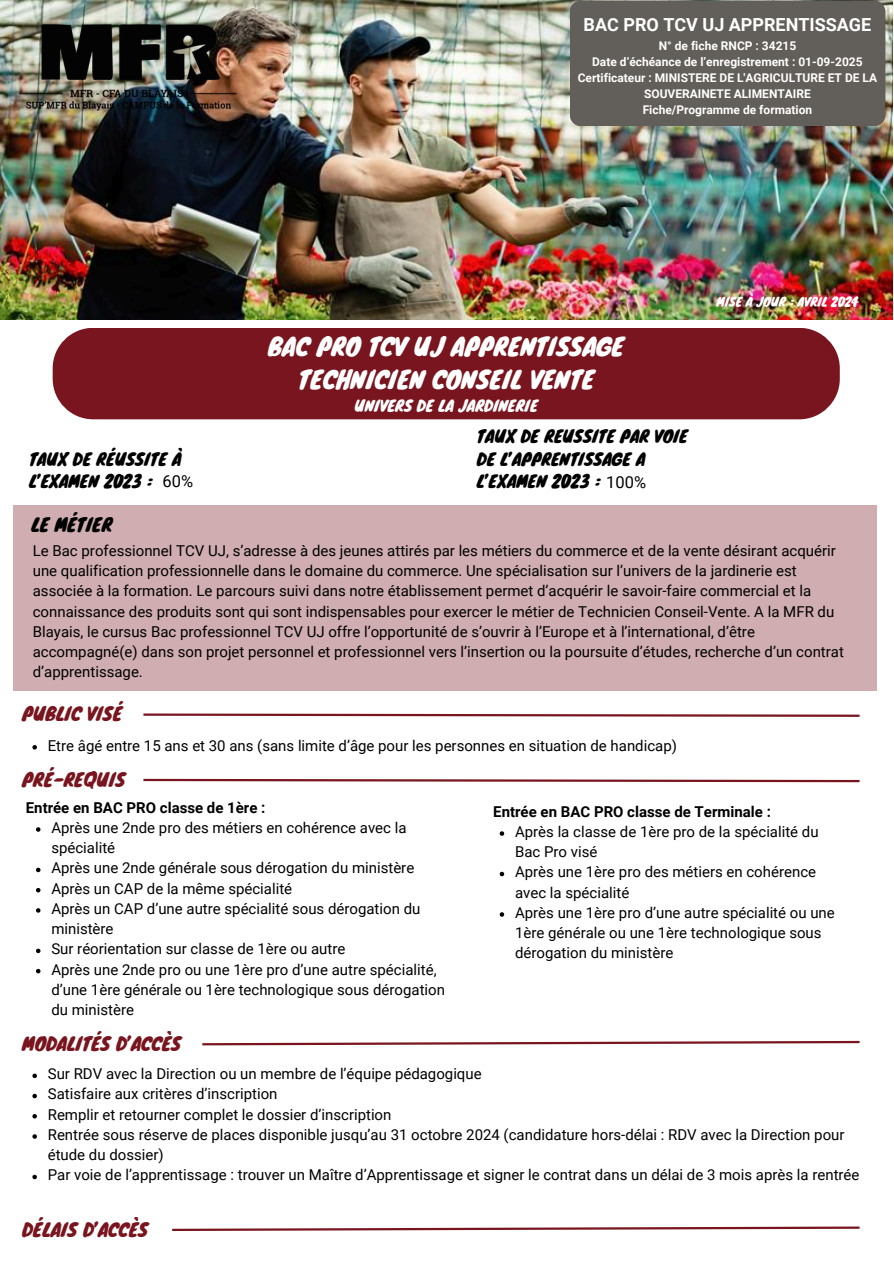
<style>
.page{position:relative;width:894px;height:1264px;background:#fff}
.page>*{position:absolute;margin:0;border:0;box-sizing:border-box;transform-origin:0 0}
.t1{font:24px/32.5px "Knewave";color:#fff;text-align:center}
.t2{font:18px "Knewave";color:#78151e}
.t3{font:700 18px "Roboto";color:#fff}
.t4{font:18px "Knewave";color:#000}
.t5{font:16.5px/22.5px "Knewave";color:#000}
.t6{font:16.5px "Roboto";color:#000}
.t7{font:15px/20.2px "Roboto";color:#000}
.t8{font:700 15px "Roboto";color:#000}
.t9{font:15px "Knewave";color:#fff}
.t10{font:700 12px/16px "Roboto";color:#fff;text-align:center}
.t11{font:12px "Knewave";color:#fff}
.s1{font-family:"Roboto"}
</style>
<div class="page">
<div style="left:53px;top:328px;width:786px;height:91px;background:#78151e;border-radius:40px"></div>
<div style="left:13px;top:505px;width:863px;height:185px;background:#cfadb0"></div>
<svg style="left:143px;top:713px;width:717px;height:4px"></svg>
<svg style="left:143px;top:778px;width:717px;height:5px"></svg>
<img style="left:0;top:0;width:892px;height:320px">
<img style="left:13px;top:20px;width:232px;height:91px">
<div style="left:569px;top:1px;width:316px;height:125px;background:#625e59"></div>
<svg style="left:32px;top:745px;width:5px;height:4px"></svg>
<svg style="left:36px;top:827px;width:4px;height:4px"></svg>
<svg style="left:36px;top:867px;width:4px;height:5px"></svg>
<svg style="left:36px;top:888px;width:4px;height:4px"></svg>
<svg style="left:36px;top:908px;width:4px;height:4px"></svg>
<svg style="left:36px;top:948px;width:4px;height:5px"></svg>
<svg style="left:36px;top:968px;width:4px;height:5px"></svg>
<svg style="left:499px;top:831px;width:5px;height:4px"></svg>
<svg style="left:499px;top:871px;width:5px;height:5px"></svg>
<svg style="left:499px;top:912px;width:5px;height:4px"></svg>
<svg style="left:202px;top:1040px;width:658px;height:6px"></svg>
<svg style="left:32px;top:1073px;width:5px;height:5px"></svg>
<svg style="left:32px;top:1093px;width:5px;height:5px"></svg>
<svg style="left:32px;top:1114px;width:5px;height:4px"></svg>
<svg style="left:32px;top:1134px;width:5px;height:4px"></svg>
<svg style="left:32px;top:1174px;width:5px;height:5px"></svg>
<svg style="left:172px;top:1226px;width:688px;height:5px"></svg>
<p class="t3" style="left:583px;top:15px;width:289px">BAC PRO TCV UJ APPRENTISSAGE</p>
<p class="t10" style="left:658px;top:38px;width:139px">N° de fiche RNCP : 34215</p>
<p class="t10" style="left:592px;top:54px;width:272px">Date d’échéance de l’enregistrement : 01-09-2025</p>
<p class="t10" style="left:577px;top:70px;width:301px">Certificateur : MINISTERE DE L'AGRICULTURE ET DE LA<br>SOUVERAINETE ALIMENTAIRE</p>
<p class="t10" style="left:642px;top:102px;width:171px">Fiche/Programme de formation</p>
<p class="t5" style="left:29px;top:447px;width:154px">TAUX DE RÉUSSITE À<br>L’EXAMEN 2023 :</p>
<p class="t6" style="left:162px;top:472px;width:32px">60%</p>
<h2 class="t4" style="left:31px;top:510px;width:82px">LE MÉTIER</h2>
<p class="t1" style="left:268px;top:330px;width:357px">BAC PRO TCV UJ APPRENTISSAGE<br>TECHNICIEN CONSEIL VENTE</p>
<p class="t9" style="left:354px;top:393px;width:185px">UNIVERS DE LA JARDINERIE</p>
<p class="t5" style="left:477px;top:424px;width:212px">TAUX DE REUSSITE PAR VOIE<br>DE L’APPRENTISSAGE A<br>L’EXAMEN 2023 : <span class="s1">100%</span></p>
<p class="t11" style="left:716px;top:292px;width:143px">MISE À JOUR : AVRIL 2024</p>
<h6 class="t7" style="left:33px;top:540px;width:812px">Le Bac professionnel TCV UJ, s’adresse à des jeunes attirés par les métiers du commerce et de la vente désirant acquérir une qualification professionnelle dans le domaine du commerce. Une spécialisation sur l’univers de la jardinerie est associée à la formation. Le parcours suivi dans notre établissement permet d’acquérir le savoir-faire commercial et la connaissance des produits sont qui sont indispensables pour exercer le métier de Technicien Conseil-Vente. A la MFR du Blayais, le cursus Bac professionnel TCV UJ offre l’opportunité de s’ouvrir à l’Europe et à l’international, d’être accompagné(e) dans son projet personnel et professionnel vers l’insertion ou la poursuite d’études, recherche d’un contrat d’apprentissage.</h6>
<h2 class="t2" style="left:22px;top:699px;width:101px">PUBLIC VISÉ</h2>
<h1 class="t7" style="left:48px;top:735px;width:630px">Etre âgé entre 15 ans et 30 ans (sans limite d’âge pour les personnes en situation de handicap)</h1>
<p class="t2" style="left:22px;top:764px;width:105px">PRÉ-REQUIS</p>
<p class="t8" style="left:26px;top:798px;width:241px">Entrée en BAC PRO classe de 1ère :</p>
<h2 class="t7" style="left:51px;top:817px;width:356px">Après une 2nde pro des métiers en cohérence avec la spécialité</h2>
<h5 class="t7" style="left:51px;top:858px;width:364px">Après une 2nde générale sous dérogation du ministère</h5>
<h2 class="t7" style="left:51px;top:878px;width:242px">Après un CAP de la même spécialité</h2>
<p class="t7" style="left:51px;top:898px;width:370px">Après un CAP d’une autre spécialité sous dérogation du ministère</p>
<h2 class="t7" style="left:51px;top:939px;width:295px">Sur réorientation sur classe de 1ère ou autre</h2>
<h4 class="t7" style="left:51px;top:959px;width:395px">Après une 2nde pro ou une 1ère pro d’une autre spécialité, d’une 1ère générale ou 1ère technologique sous dérogation du ministère</h4>
<p class="t8" style="left:493px;top:802px;width:279px">Entrée en BAC PRO classe de Terminale :</p>
<p class="t7" style="left:515px;top:821px;width:305px">Après la classe de 1ère pro de la spécialité du<br>Bac Pro visé</p>
<p class="t7" style="left:515px;top:862px;width:302px">Après une 1ère pro des métiers en cohérence avec la spécialité</p>
<h4 class="t7" style="left:515px;top:902px;width:321px">Après une 1ère pro d’une autre spécialité ou une<br>1ère générale ou une 1ère technologique sous dérogation du ministère</h4>
<h2 class="t2" style="left:22px;top:1028px;width:160px">MODALITÉS D’ACCÈS</h2>
<p class="t7" style="left:48px;top:1063px;width:435px">Sur RDV avec la Direction ou un membre de l’équipe pédagogique</p>
<p class="t7" style="left:48px;top:1084px;width:231px">Satisfaire aux critères d’inscription</p>
<p class="t7" style="left:48px;top:1104px;width:345px">Remplir et retourner complet le dossier d’inscription</p>
<p class="t7" style="left:48px;top:1124px;width:798px">Rentrée sous réserve de places disponible jusqu’au 31 octobre 2024 (candidature hors-délai : RDV avec la Direction pour étude du dossier)</p>
<p class="t7" style="left:48px;top:1165px;width:813px">Par voie de l’apprentissage : trouver un Maître d’Apprentissage et signer le contrat dans un délai de 3 mois après la rentrée</p>
<h2 class="t2" style="left:22px;top:1214px;width:127px">DÉLAIS D’ACCÈS</h2>
</div>
